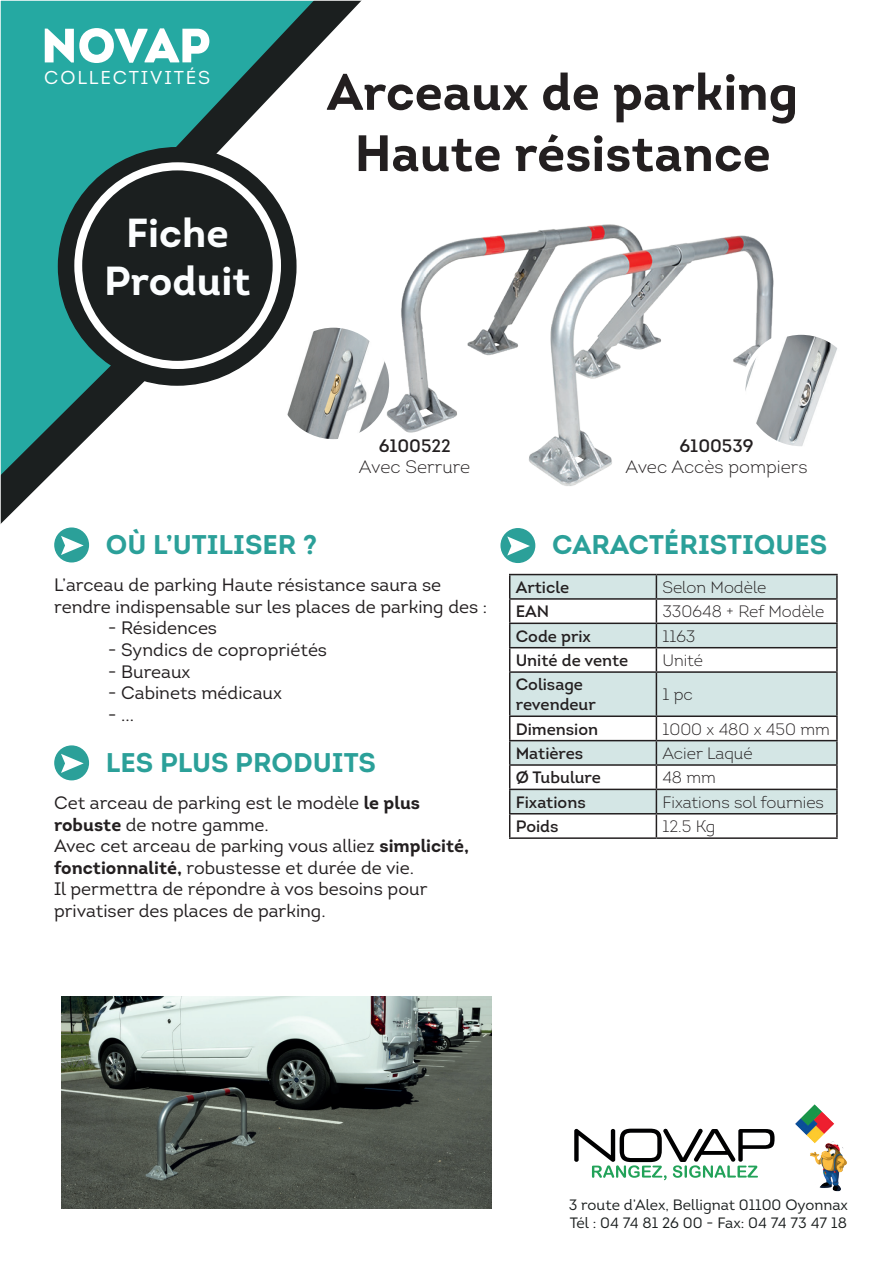
<style>
.page{position:relative;width:893px;height:1263px;background:#fff}
.page>*{position:absolute;margin:0;border:0;box-sizing:border-box;transform-origin:0 0}
.t1{font:700 51px/61.2px "Intro";color:#231f20;text-align:center}
.t2{font:700 40.5px/48.6px "Intro";color:#fbfdfe;text-align:center}
.t3{font:700 27px "Intro";color:#2ba099}
.t4{font:18.6px "Intro";letter-spacing:.1em;color:#fff}
.t5{font:18px/21.6px "Intro";color:#231f20}
.t6{font:300 18px "Intro";color:#231f20}
.t7{font:18px "Intro";color:#231f20}
.t8{font:300 16.5px "Intro";color:#231f20}
.t9{font:16.5px/19.8px "Intro";color:#231f20}
.t10{font:15px/18px "Intro";color:#1b1f1f}
.s1{font-weight:700}
</style>
<div class="page">
<svg style="left:3px;top:3px;width:293px;height:383px;fill:#25a9a2"></svg>
<svg style="left:3px;top:342px;width:164px;height:180px"></svg>
<div style="left:59px;top:148px;width:237px;height:237px;background:#1b1f1f;border-radius:50%"></div>
<div style="left:74px;top:162px;width:207px;height:207px;background:#fff;border-radius:50%"></div>
<div style="left:82px;top:170px;width:191px;height:191px;background:#1b1f1f;border-radius:50%"></div>
<svg style="left:45px;top:0;width:317px;height:162px"></svg>
<svg style="left:574px;top:1128px;width:200px;height:52px"></svg>
<img style="left:795px;top:1104px;width:52px;height:88px">
<img style="left:391px;top:224px;width:383px;height:262px">
<img style="left:61px;top:996px;width:430px;height:213px">
<svg style="left:510px;top:575px;width:326px;height:140px;fill:#d4e6e5"></svg>
<hr style="left:509px;top:574px;width:147px;height:1px;background:#231f20">
<hr style="left:656px;top:574px;width:182px;height:1px;background:#231f20">
<hr style="left:836px;top:575px;width:2px;height:23px;background:#231f20">
<hr style="left:509px;top:598px;width:147px;height:2px;background:#231f20">
<hr style="left:656px;top:598px;width:182px;height:2px;background:#231f20">
<hr style="left:836px;top:600px;width:2px;height:22px;background:#231f20">
<hr style="left:509px;top:622px;width:147px;height:2px;background:#231f20">
<hr style="left:656px;top:622px;width:182px;height:2px;background:#231f20">
<hr style="left:836px;top:624px;width:2px;height:23px;background:#231f20">
<hr style="left:509px;top:647px;width:147px;height:1px;background:#231f20">
<svg style="left:509px;top:575px;width:1px;height:96px"></svg>
<hr style="left:656px;top:647px;width:182px;height:1px;background:#231f20">
<svg style="left:656px;top:575px;width:1px;height:96px"></svg>
<hr style="left:836px;top:648px;width:2px;height:23px;background:#231f20">
<hr style="left:509px;top:671px;width:147px;height:2px;background:#231f20">
<hr style="left:509px;top:673px;width:1px;height:42px;background:#231f20">
<hr style="left:656px;top:671px;width:182px;height:2px;background:#231f20">
<hr style="left:656px;top:673px;width:1px;height:42px;background:#231f20">
<hr style="left:836px;top:673px;width:2px;height:42px;background:#231f20">
<hr style="left:509px;top:715px;width:147px;height:2px;background:#231f20">
<hr style="left:656px;top:715px;width:182px;height:2px;background:#231f20">
<hr style="left:836px;top:717px;width:2px;height:23px;background:#231f20">
<hr style="left:656px;top:740px;width:182px;height:1px;background:#231f20">
<hr style="left:836px;top:741px;width:2px;height:23px;background:#231f20">
<hr style="left:656px;top:764px;width:182px;height:2px;background:#231f20">
<hr style="left:836px;top:766px;width:2px;height:23px;background:#231f20">
<hr style="left:656px;top:789px;width:182px;height:1px;background:#231f20">
<hr style="left:836px;top:790px;width:2px;height:23px;background:#231f20">
<hr style="left:656px;top:813px;width:182px;height:1px;background:#231f20">
<svg style="left:509px;top:717px;width:328px;height:120px"></svg>
<hr style="left:836px;top:814px;width:2px;height:23px;background:#231f20">
<hr style="left:509px;top:837px;width:147px;height:2px;background:#231f20">
<hr style="left:656px;top:837px;width:182px;height:2px;background:#231f20">
<img style="left:743px;top:333px;width:116px;height:115px;border-radius:58px">
<div style="left:741px;top:330px;width:120px;height:121px;border:4px solid #fff;border-radius:50%"></div>
<img style="left:285px;top:325px;width:106px;height:114px">
<div style="left:273px;top:323px;width:121px;height:121px;border:4px solid #fff;border-radius:50%"></div>
<div style="left:55px;top:528px;width:33px;height:34px;background:#2ba099;border-radius:50%"></div>
<div style="left:54px;top:527px;width:35px;height:35px;border:2px solid #2ba099;border-radius:50%"></div>
<svg style="left:61px;top:536px;width:23px;height:19px"></svg>
<div style="left:55px;top:746px;width:33px;height:34px;background:#2ba099;border-radius:50%"></div>
<div style="left:54px;top:745px;width:35px;height:35px;border:2px solid #2ba099;border-radius:50%"></div>
<svg style="left:61px;top:754px;width:23px;height:19px"></svg>
<div style="left:501px;top:529px;width:34px;height:33px;background:#2ba099;border-radius:50%"></div>
<div style="left:500px;top:528px;width:35px;height:35px;border:2px solid #2ba099;border-radius:50%"></div>
<svg style="left:507px;top:536px;width:23px;height:20px"></svg>
<p class="t4" style="left:44px;top:66px;width:167px">COLLECTIVITÉS</p>
<h2 class="t2" style="left:104px;top:208px;width:148px">Fiche<br>Produit</h2>
<h1 class="t1" style="left:327px;top:61px;width:473px">Arceaux de parking<br>Haute résistance</h1>
<h3 class="t3" style="left:106px;top:527px;width:213px">OÙ L’UTILISER ?</h3>
<p class="t7" style="left:379px;top:434px;width:73px">6100522</p>
<p class="t6" style="left:359px;top:456px;width:113px">Avec Serrure</p>
<p class="t7" style="left:679px;top:434px;width:75px">6100539</p>
<p class="t6" style="left:625px;top:456px;width:184px">Avec Accès pompiers</p>
<h3 class="t3" style="left:552px;top:527px;width:277px">CARACTÉRISTIQUES</h3>
<p class="t5" style="left:54px;top:574px;width:434px">L’arceau de parking Haute résistance saura se rendre indispensable sur les places de parking des :</p>
<p class="t5" style="left:108px;top:617px;width:110px">- Résidences</p>
<p class="t5" style="left:108px;top:639px;width:220px">- Syndics de copropriétés</p>
<p class="t5" style="left:108px;top:660px;width:84px">- Bureaux</p>
<p class="t5" style="left:108px;top:682px;width:175px">- Cabinets médicaux</p>
<p class="t5" style="left:108px;top:704px;width:27px">- ...</p>
<h3 class="t3" style="left:106px;top:745px;width:272px">LES PLUS PRODUITS</h3>
<p class="t5" style="left:54px;top:792px;width:417px">Cet arceau de parking est le modèle <span class="s1">le plus robuste</span> de notre gamme.<br>Avec cet arceau de parking vous alliez <span class="s1">simplicité, fonctionnalité,</span> robustesse et durée de vie.<br>Il permettra de répondre à vos besoins pour privatiser des places de parking.</p>
<p class="t9" style="left:516px;top:577px;width:55px">Article</p>
<p class="t8" style="left:662px;top:577px;width:106px">Selon Modèle</p>
<p class="t9" style="left:516px;top:602px;width:35px">EAN</p>
<p class="t8" style="left:662px;top:601px;width:163px">330648 + Ref Modèle</p>
<p class="t9" style="left:516px;top:626px;width:77px">Code prix</p>
<p class="t8" style="left:662px;top:626px;width:35px">1163</p>
<p class="t9" style="left:516px;top:650px;width:114px">Unité de vente</p>
<p class="t8" style="left:662px;top:650px;width:42px">Unité</p>
<p class="t9" style="left:516px;top:675px;width:82px">Colisage revendeur</p>
<p class="t8" style="left:662px;top:684px;width:32px">1 pc</p>
<p class="t9" style="left:516px;top:719px;width:84px">Dimension</p>
<p class="t8" style="left:662px;top:719px;width:169px">1000 x 480 x 450 mm</p>
<p class="t9" style="left:516px;top:743px;width:69px">Matières</p>
<p class="t8" style="left:662px;top:743px;width:92px">Acier Laqué</p>
<p class="t9" style="left:516px;top:768px;width:87px">Ø Tubulure</p>
<p class="t8" style="left:662px;top:767px;width:55px">48 mm</p>
<p class="t9" style="left:516px;top:792px;width:71px">Fixations</p>
<p class="t8" style="left:662px;top:792px;width:163px">Fixations sol fournies</p>
<p class="t9" style="left:516px;top:816px;width:44px">Poids</p>
<p class="t8" style="left:662px;top:816px;width:55px">12.5 Kg</p>
<p class="t10" style="left:569px;top:1196px;width:281px">3 route d’Alex, Bellignat 01100 Oyonnax<br>Tél : 04 74 81 26 00 - Fax: 04 74 73 47 18</p>
</div>
